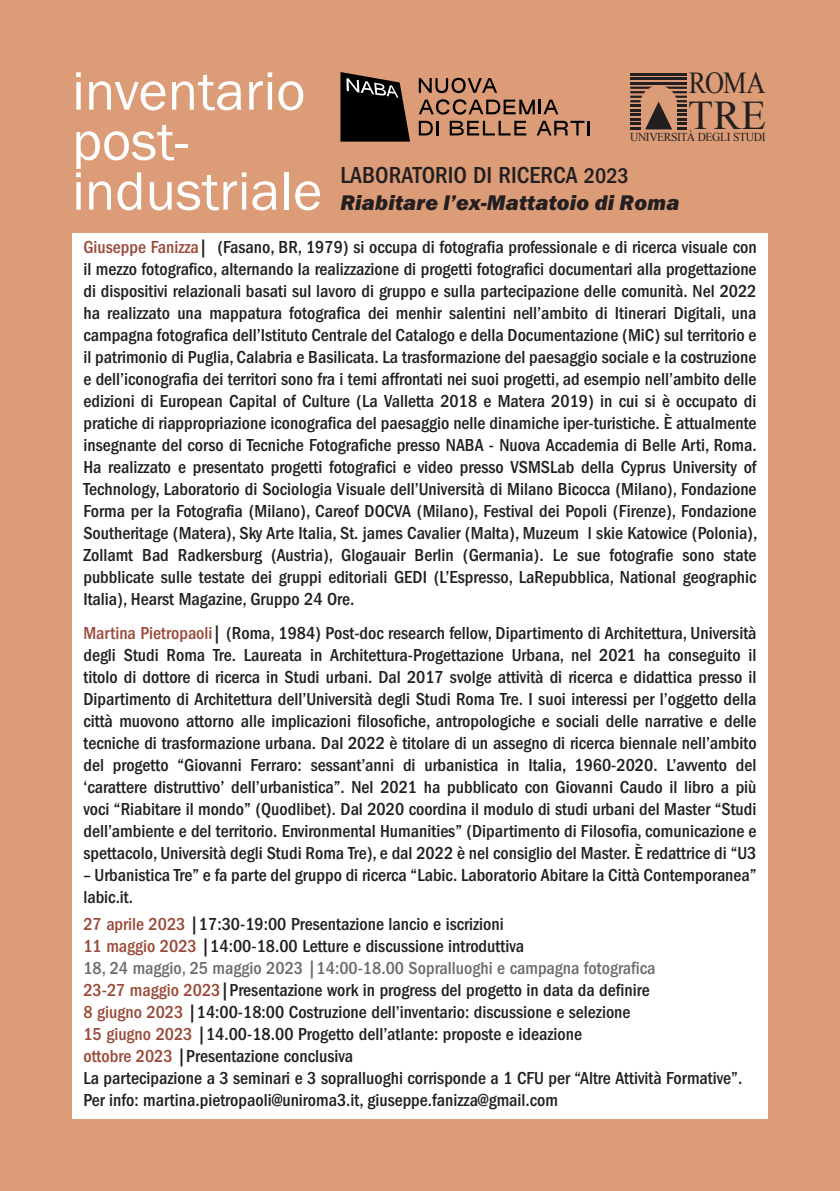
<style>
.page{position:relative;width:840px;height:1191px;background:#fff}
.page>*{position:absolute;margin:0;border:0;box-sizing:border-box;transform-origin:0 0}
.t1{font:56px "Franklin Gothic";color:#fff}
.t2{font:40.8px "Times New Roman";color:#231f20}
.t3{font:30.4px "Times New Roman";color:#231f20;scale:.87 1}
.t4{font:500 condensed 24px "Franklin Gothic";color:#231f20}
.t5{font:italic 800 22px "Franklin Gothic";letter-spacing:.01em;color:#231f20}
.t6{font:500 condensed 18px/22px "Franklin Gothic";color:#231f20;text-align:justify}
.t7{font:500 condensed 18px "Franklin Gothic";color:#6c6d70}
.t8{font:12px "Times New Roman";letter-spacing:-.035em;color:#231f20;scale:.95 1}
.s1{font-size:22px}
.s2{color:#9a4938}
</style>
<div class="page">
<div style="left:0;top:0;width:839px;height:1191px;background:#db9c77"></div>
<div style="left:72px;top:234px;width:695px;height:885px;background:#fff"></div>
<hr style="left:630px;top:82px;width:56px;height:2px;background:#231f20">
<hr style="left:630px;top:78px;width:56px;height:2px;background:#231f20">
<hr style="left:630px;top:73px;width:56px;height:2px;background:#231f20">
<svg style="left:630px;top:87px;width:56px;height:42px"></svg>
<svg style="left:418px;top:78px;width:79px;height:15px"></svg>
<svg style="left:418px;top:99px;width:140px;height:16px"></svg>
<svg style="left:418px;top:121px;width:20px;height:14px"></svg>
<svg style="left:449px;top:121px;width:77px;height:14px"></svg>
<svg style="left:537px;top:121px;width:52px;height:14px"></svg>
<svg style="left:340px;top:72px;width:70px;height:70px;background:#2f2520"></svg>
<p class="t1" style="left:72px;top:56px;width:235px">inventario</p>
<p class="t1" style="left:72px;top:106px;width:118px">post-</p>
<p class="t1" style="left:72px;top:156px;width:251px">industriale</p>
<p class="t3" style="left:688px;top:63px;width:89px">ROMA</p>
<p class="t2" style="left:687px;top:88px;width:79px">TRE</p>
<p class="t8" style="left:629px;top:129px;width:144px">UNIVERSITÀ DEGLI STUDI</p>
<p class="t4" style="left:340px;top:162px;width:290px">LABORATORIO DI RICERCA <span class="s1">2023</span></p>
<p class="t5" style="left:340px;top:189px;width:340px">Riabitare l’ex-Mattatoio di Roma</p>
<p class="t6" style="left:83px;top:236px;width:675px"><span class="s2">Giuseppe Fanizza</span>| (Fasano, BR, 1979) si occupa di fotografia professionale e di ricerca visuale con il mezzo fotografico, alternando la realizzazione di progetti fotografici documentari alla progettazione di dispositivi relazionali basati sul lavoro di gruppo e sulla partecipazione delle comunità. Nel 2022 ha realizzato una mappatura fotografica dei menhir salentini nell’ambito di Itinerari Digitali, una campagna fotografica dell’Istituto Centrale del Catalogo e della Documentazione (MiC) sul territorio e il patrimonio di Puglia, Calabria e Basilicata. La trasformazione del paesaggio sociale e la costruzione e dell’iconografia dei territori sono fra i temi affrontati nei suoi progetti, ad esempio nell’ambito delle edizioni di European Capital of Culture (La Valletta 2018 e Matera 2019) in cui si è occupato di pratiche di riappropriazione iconografica del paesaggio nelle dinamiche iper-turistiche. È attualmente insegnante del corso di Tecniche Fotografiche presso NABA - Nuova Accademia di Belle Arti, Roma.<br>Ha realizzato e presentato progetti fotografici e video presso VSMSLab della Cyprus University of Technology, Laboratorio di Sociologia Visuale dell’Università di Milano Bicocca (Milano), Fondazione Forma per la Fotografia (Milano), Careof DOCVA (Milano), Festival dei Popoli (Firenze), Fondazione Southeritage (Matera), Sky Arte Italia, St. james Cavalier (Malta), Muzeum Śl skie Katowice (Polonia), Zollamt Bad Radkersburg (Austria), Glogauair Berlin (Germania). Le sue fotografie sono state pubblicate sulle testate dei gruppi editoriali GEDI (L’Espresso, LaRepubblica, National geographic Italia), Hearst Magazine, Gruppo 24 Ore.</p>
<p class="t6" style="left:83px;top:622px;width:674px"><span class="s2">Martina Pietropaoli</span>| (Roma, 1984) Post-doc research fellow, Dipartimento di Architettura, Università degli Studi Roma Tre. Laureata in Architettura-Progettazione Urbana, nel 2021 ha conseguito il titolo di dottore di ricerca in Studi urbani. Dal 2017 svolge attività di ricerca e didattica presso il Dipartimento di Architettura dell’Università degli Studi Roma Tre. I suoi interessi per l’oggetto della città muovono attorno alle implicazioni filosofiche, antropologiche e sociali delle narrative e delle tecniche di trasformazione urbana. Dal 2022 è titolare di un assegno di ricerca biennale nell’ambito del progetto “Giovanni Ferraro: sessant’anni di urbanistica in Italia, 1960-2020. L’avvento del ‘carattere distruttivo’ dell’urbanistica”. Nel 2021 ha pubblicato con Giovanni Caudo il libro a più voci “Riabitare il mondo” (Quodlibet). Dal 2020 coordina il modulo di studi urbani del Master “Studi dell’ambiente e del territorio. Environmental Humanities” (Dipartimento di Filosofia, comunicazione e spettacolo, Università degli Studi Roma Tre), e dal 2022 è nel consiglio del Master. È redattrice di “U3</p>
<p class="t6" style="left:83px;top:864px;width:674px">– Urbanistica Tre” e fa parte del gruppo di ricerca “Labic. Laboratorio Abitare la Città Contemporanea” labic.it.</p>
<p class="t6" style="left:83px;top:913px;width:421px"><span class="s2">27 aprile 2023</span> |17:30-19:00 Presentazione lancio e iscrizioni</p>
<p class="t6" style="left:83px;top:935px;width:442px"><span class="s2">11 maggio 2023</span> |14:00-18.00 Letture e discussione introduttiva</p>
<p class="t7" style="left:83px;top:958px;width:573px">18, 24 maggio, 25 maggio 2023 |14:00-18.00 Sopralluoghi e campagna fotografica</p>
<p class="t6" style="left:83px;top:979px;width:567px"><span class="s2">23-27 maggio 2023</span>|Presentazione work in progress del progetto in data da definire</p>
<p class="t6" style="left:83px;top:1001px;width:548px"><span class="s2">8 giugno 2023</span> |14:00-18:00 Costruzione dell’inventario: discussione e selezione</p>
<p class="t6" style="left:83px;top:1023px;width:500px"><span class="s2">15 giugno 2023</span> |14.00-18.00 Progetto dell’atlante: proposte e ideazione</p>
<p class="t6" style="left:83px;top:1045px;width:271px"><span class="s2">ottobre 2023</span> |Presentazione conclusiva</p>
<p class="t6" style="left:83px;top:1067px;width:660px">La partecipazione a 3 seminari e 3 sopralluoghi corrisponde a 1 CFU per “Altre Attività Formative”.</p>
<p class="t6" style="left:83px;top:1089px;width:476px">Per info: martina.pietropaoli@uniroma3.it, giuseppe.fanizza@gmail.com</p>
</div>
